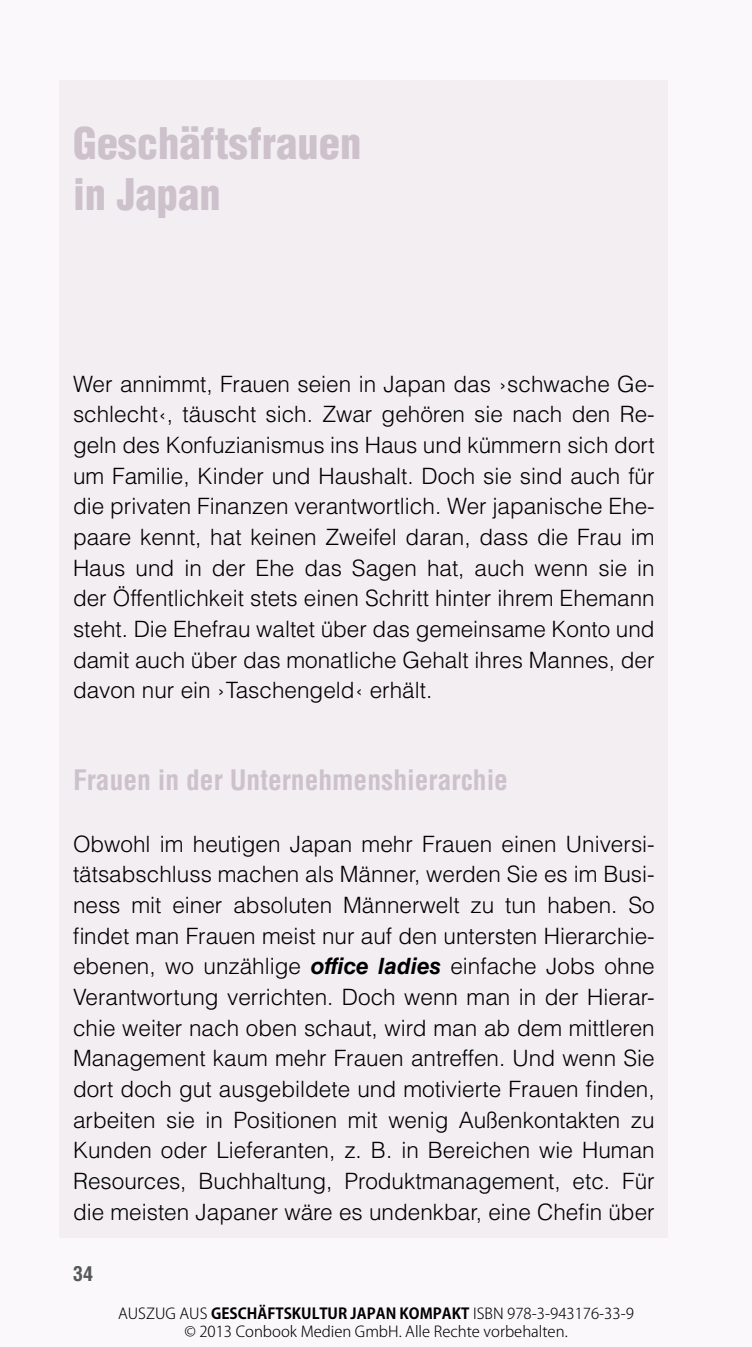
<style>
.page{position:relative;width:752px;height:1347px;background:#fff}
.page>*{position:absolute;margin:0;border:0;box-sizing:border-box;transform-origin:0 0}
.t1{font:900 condensed 42.5px/51px "Helvetica LT Std";color:#cdc1cc}
.t2{font:700 condensed 27.5px "Helvetica LT Std";color:#cdc1cc}
.t3{font:300 22.5px/30.8px "Helvetica LT Std";color:#000;text-align:justify}
.t4{font:700 condensed 20px "Helvetica LT Std";color:#57585a}
.t5{font:300 15px/18px "Koz Go Pro";color:#000;text-align:center}
.s1{font-weight:700;font-style:italic}
.s2{font-weight:700}
</style>
<div class="page">
<div style="left:0;top:0;width:751px;height:1346px;background:#faf8fa"></div>
<div style="left:59px;top:80px;width:609px;height:1157px;background:#f2eef2"></div>
<h1 class="t1" style="left:73px;top:117px;width:289px">Geschäftsfrauen in Japan</h1>
<p class="t3" style="left:73px;top:368px;width:583px">Wer annimmt, Frauen seien in Japan das ›schwache Ge&shy;schlecht‹, täuscht sich. Zwar gehören sie nach den Re&shy;geln des Konfuzianismus ins Haus und kümmern sich dort um Familie, Kinder und Haushalt. Doch sie sind auch für die privaten Finanzen verantwortlich. Wer japanische Ehe&shy;paare kennt, hat keinen Zweifel daran, dass die Frau im Haus und in der Ehe das Sagen hat, auch wenn sie in der Öffentlichkeit stets einen Schritt hinter ihrem Ehemann steht. Die Ehefrau waltet über das gemeinsame Konto und damit auch über das monatliche Gehalt ihres Mannes, der davon nur ein ›Taschengeld‹ erhält.</p>
<p class="t2" style="left:73px;top:763px;width:436px">Frauen in der Unternehmenshierarchie</p>
<p class="t3" style="left:73px;top:828px;width:583px">Obwohl im heutigen Japan mehr Frauen einen Universi&shy;tätsabschluss machen als Männer, werden Sie es im Busi&shy;ness mit einer absoluten Männerwelt zu tun haben. So findet man Frauen meist nur auf den untersten Hierarchie&shy;ebenen, wo unzählige <span class="s1">office ladies</span> einfache Jobs ohne Verantwortung verrichten. Doch wenn man in der Hierar&shy;chie weiter nach oben schaut, wird man ab dem mittleren Management kaum mehr Frauen antreffen. Und wenn Sie dort doch gut ausgebildete und motivierte Frauen finden, arbeiten sie in Positionen mit wenig Außenkontakten zu Kunden oder Lieferanten, z. B. in Bereichen wie Human Resources, Buchhaltung, Produktmanagement, etc. Für die meisten Japaner wäre es undenkbar, eine Chefin über</p>
<p class="t4" style="left:73px;top:1261px;width:22px">34</p>
<p class="t5" style="left:118px;top:1304px;width:517px">AUSZUG AUS <span class="s2">GESCHÄFTSKULTUR JAPAN KOMPAKT</span> ISBN 978-3-943176-33-9 © 2013 Conbook Medien GmbH. Alle Rechte vorbehalten.</p>
</div>
